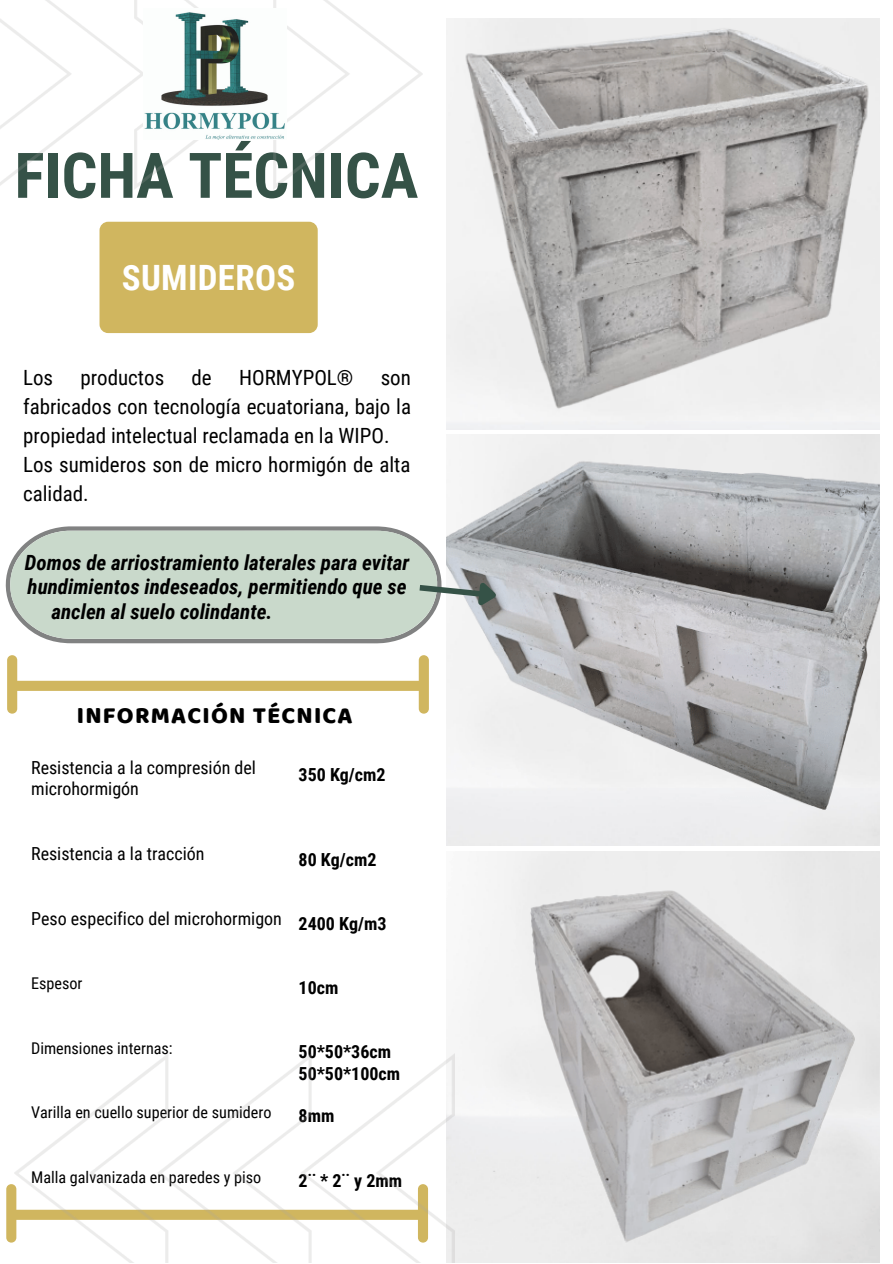
<style>
.page{position:relative;width:893px;height:1264px;background:#fff}
.page>*{position:absolute;margin:0;border:0;box-sizing:border-box;transform-origin:0 0}
.t1{font:700 63px "Roboto Condensed";color:#355247}
.t2{font:700 34.95px "Roboto Condensed";letter-spacing:.01em;color:#fff}
.t3{font:24px "Baloo Thambi";letter-spacing:.05em;color:#000}
.t4{font:21px/29.2px "Roboto Condensed";color:#000}
.t5{font:italic 700 21px "Roboto Condensed";color:#000}
.t6{font:18px/21.6px "Roboto Condensed";color:#000}
.t7{font:700 18px/21.3px "Roboto Condensed";color:#000}
.t8{font:16.2px "Roboto Condensed";color:#000}
</style>
<div class="page">
<img style="left:454px;top:851px;width:425px;height:410px">
<img style="left:446px;top:434px;width:433px;height:412px">
<img style="left:446px;top:18px;width:433px;height:412px">
<svg style="left:5px;top:526px;width:436px;height:117px;fill:#818282"></svg>
<svg style="left:9px;top:530px;width:429px;height:108px;background:#c9d8cb"></svg>
<svg style="left:7px;top:655px;width:422px;height:58px"></svg>
<svg style="left:6px;top:1184px;width:9px;height:58px"></svg>
<div style="left:99px;top:222px;width:219px;height:111px;background:#d0b65f;border-radius:9px"></div>
<img style="left:143px;top:10px;width:143px;height:129px">
<img style="left:15px;top:1054px;width:439px;height:208px">
<svg style="left:413px;top:577px;width:91px;height:38px"></svg>
<h1 class="t1" style="left:15px;top:139px;width:405px">FICHA TÉCNICA</h1>
<h2 class="t2" style="left:122px;top:257px;width:175px">SUMIDEROS</h2>
<p class="t4" style="left:23px;top:363px;width:32px">Los</p>
<p class="t4" style="left:80px;top:363px;width:85px">productos</p>
<p class="t4" style="left:191px;top:363px;width:22px">de</p>
<p class="t4" style="left:239px;top:363px;width:116px">HORMYPOL®</p>
<p class="t4" style="left:23px;top:363px;width:389px;text-indent:357px">son fabricados con tecnología ecuatoriana, bajo la propiedad intelectual reclamada en la WIPO.<br>Los sumideros son de micro hormigón de alta calidad.</p>
<p class="t5" style="left:25px;top:550px;width:386px">Domos de arriostramiento laterales para evitar</p>
<p class="t5" style="left:28px;top:575px;width:380px">hundimientos indeseados, permitiendo que se</p>
<p class="t5" style="left:51px;top:599px;width:222px">anclen al suelo colindante.</p>
<p class="t3" style="left:77px;top:698px;width:277px">INFORMACIÓN TÉCNICA</p>
<p class="t6" style="left:31px;top:757px;width:226px">Resistencia a la compresión del microhormigón</p>
<p class="t7" style="left:298px;top:763px;width:88px">350 Kg/cm2</p>
<p class="t6" style="left:31px;top:843px;width:175px">Resistencia a la tracción</p>
<p class="t6" style="left:31px;top:907px;width:252px">Peso especifico del microhormigon</p>
<p class="t8" style="left:31px;top:973px;width:53px">Espesor</p>
<p class="t7" style="left:298px;top:849px;width:79px">80 Kg/cm2</p>
<p class="t7" style="left:298px;top:913px;width:89px">2400 Kg/m3</p>
<p class="t7" style="left:298px;top:977px;width:41px">10cm</p>
<p class="t8" style="left:31px;top:1038px;width:143px">Dimensiones internas:</p>
<p class="t8" style="left:31px;top:1103px;width:242px">Varilla en cuello superior de sumidero</p>
<p class="t7" style="left:298px;top:1041px;width:103px">50*50*36cm<br>50*50*100cm</p>
<p class="t7" style="left:298px;top:1105px;width:37px">8mm</p>
<p class="t8" style="left:31px;top:1167px;width:232px">Malla galvanizada en paredes y piso</p>
<p class="t7" style="left:298px;top:1169px;width:105px">2¨ * 2¨ y 2mm</p>
</div>
